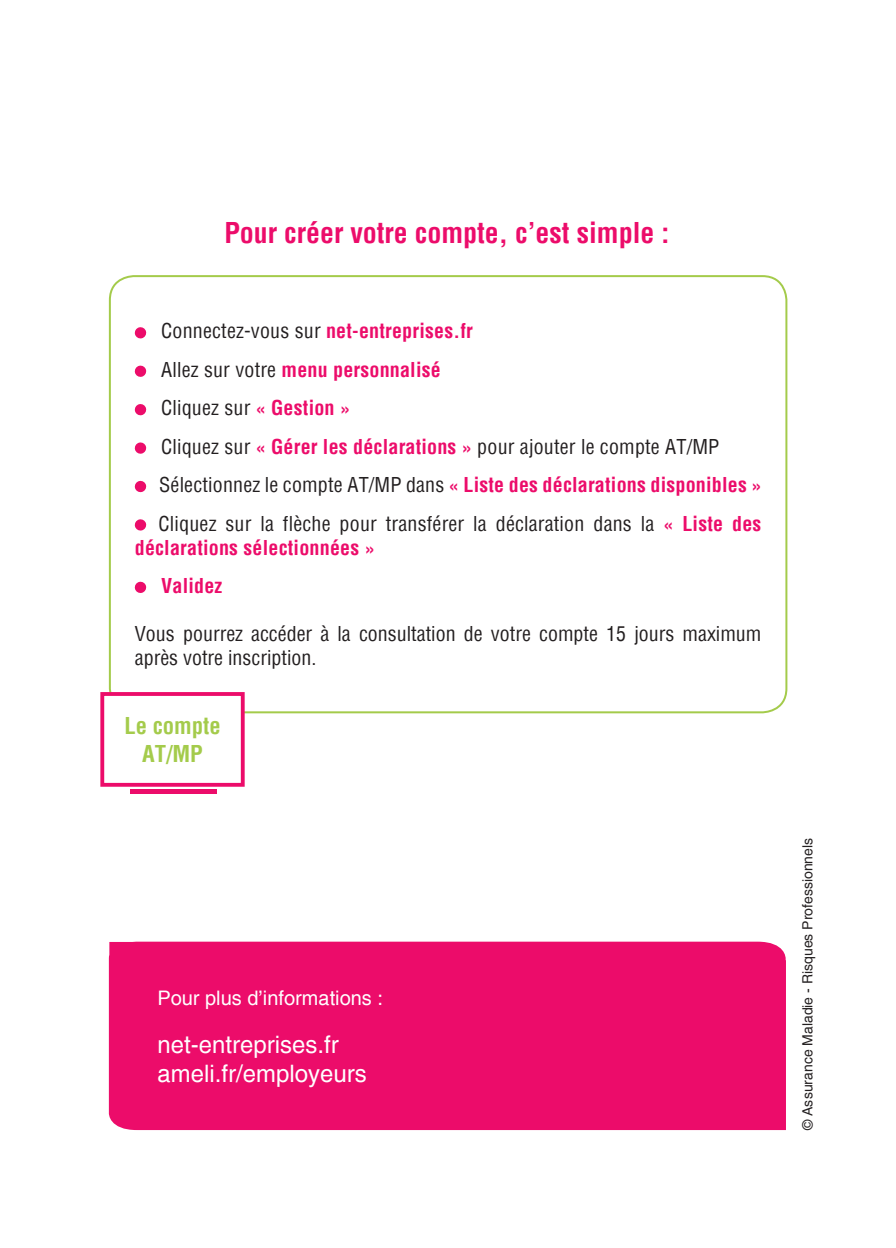
<style>
.page{position:relative;width:896px;height:1248px;background:#fff}
.page>*{position:absolute;margin:0;border:0;box-sizing:border-box;transform-origin:0 0}
.t1{font:700 condensed 28px "Helvetica";color:#ec0c6a}
.t2{font:24px "Helvetica";color:#fff}
.t3{font:700 condensed 22.6px "Helvetica";color:#a4cb4b}
.t4{font:condensed 20px/24px "Helvetica";letter-spacing:.01em;color:#231f20}
.t5{font:700 condensed 20px "Helvetica";letter-spacing:.01em;color:#ec0c6a}
.t6{font:20px "Helvetica";color:#fff}
.t7{font:14px "Helvetica";color:#231f20}
.s1{font-weight:400;color:#231f20}
.s2{font-weight:700;color:#ec0c6a}
</style>
<div class="page">
<svg style="left:134px;top:327px;width:13px;height:12px"></svg>
<svg style="left:134px;top:365px;width:13px;height:12px"></svg>
<svg style="left:134px;top:404px;width:13px;height:12px"></svg>
<svg style="left:134px;top:442px;width:13px;height:12px"></svg>
<svg style="left:134px;top:480px;width:13px;height:12px"></svg>
<svg style="left:134px;top:519px;width:13px;height:12px"></svg>
<svg style="left:134px;top:581px;width:13px;height:12px"></svg>
<div style="left:109px;top:941px;width:677px;height:188px;background:#ec0c6a"></div>
<div style="left:100px;top:692px;width:145px;height:94px;background:#fff;border:4px solid #ec0c6a"></div>
<div style="left:130px;top:789px;width:86px;height:5px;background:#ec0c6a"></div>
<p class="t1" style="left:224px;top:214px;width:446px">Pour créer votre compte, c’est simple :</p>
<p class="t5" style="left:161px;top:318px;width:313px"><span class="s1">Connectez-vous sur</span> net-entreprises.fr</p>
<p class="t5" style="left:161px;top:356px;width:281px"><span class="s1">Allez sur votre</span> menu personnalisé</p>
<p class="t4" style="left:161px;top:395px;width:190px">Cliquez sur <span class="s2">« Gestion »</span></p>
<p class="t4" style="left:161px;top:434px;width:560px">Cliquez sur <span class="s2">« Gérer les déclarations »</span> pour ajouter le compte AT/MP</p>
<p class="t5" style="left:159px;top:471px;width:604px"><span class="s1">Sélectionnez le compte AT/MP dans</span> « Liste des déclarations disponibles »</p>
<p class="t4" style="left:135px;top:511px;width:628px;text-indent:24px">Cliquez sur la flèche pour transférer la déclaration dans la <span class="s2">« Liste des déclarations sélectionnées »</span></p>
<p class="t5" style="left:161px;top:572px;width:63px">Validez</p>
<p class="t4" style="left:135px;top:621px;width:628px">Vous pourrez accéder à la consultation de votre compte 15 jours maximum après votre inscription.</p>
<p class="t3" style="left:124px;top:711px;width:98px">Le compte</p>
<p class="t3" style="left:142px;top:738px;width:62px">AT/MP</p>
<p class="t6" style="left:157px;top:985px;width:227px">Pour plus d’informations :</p>
<p class="t2" style="left:157px;top:1030px;width:183px">net-entreprises.fr</p>
<p class="t2" style="left:157px;top:1059px;width:211px">ameli.fr/employeurs</p>
<p class="t7" style="left:799px;top:1129px;width:293px;rotate:-90deg">© Assurance Maladie - Risques Professionnels</p>
</div>
